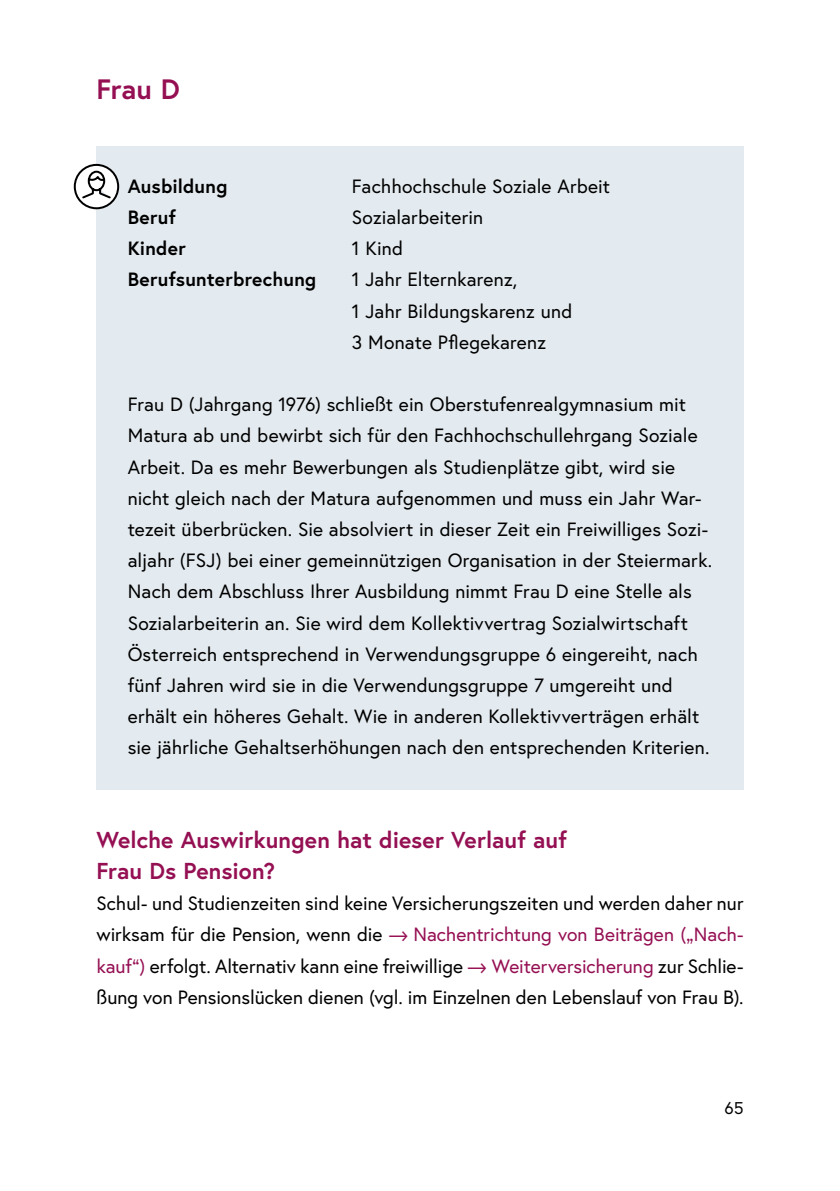
<style>
.page{position:relative;width:840px;height:1191px;background:#fff}
.page>*{position:absolute;margin:0;border:0;box-sizing:border-box;transform-origin:0 0}
.h2_ohne_Nummerierung{font:700 28px "Europa Austria";color:#950f53}
.h3_ohne_Nummerierung{font:700 23px/31.2px "Europa Austria";color:#950f53}
.Infobox_p_Infobox_ohne_h_Beispiel{font:19.2px/31.2px "Europa Austria";letter-spacing:.01em;color:#000}
.p_Abstand_danach{font:19.2px/31.2px "Europa Austria";color:#000;text-align:justify}
.Infobox_p_Infobox_ohne_h_Beispiel-2{font:700 19.2px "Europa Austria";letter-spacing:.015em;color:#000}
.t1{font:17px "Europa Austria";color:#000}
.s1{color:#950f53}
</style>
<div class="page">
<div style="left:96px;top:147px;width:647px;height:81px;background:#e4ebf0"></div>
<div style="left:96px;top:209px;width:647px;height:81px;background:#e4ebf0"></div>
<div style="left:96px;top:240px;width:647px;height:144px;background:#e4ebf0"></div>
<div style="left:96px;top:365px;width:647px;height:424px;background:#e4ebf0"></div>
<svg style="left:73px;top:163px;width:47px;height:47px"></svg>
<h2 class="h2_ohne_Nummerierung" style="left:96px;top:70px;width:85px">Frau D</h2>
<p class="Infobox_p_Infobox_ohne_h_Beispiel-2" style="left:128px;top:173px;width:101px">Ausbildung</p>
<p class="Infobox_p_Infobox_ohne_h_Beispiel" style="left:351px;top:170px;width:260px">Fachhochschule Soziale Arbeit</p>
<p class="Infobox_p_Infobox_ohne_h_Beispiel-2" style="left:128px;top:204px;width:50px">Beruf</p>
<p class="Infobox_p_Infobox_ohne_h_Beispiel" style="left:351px;top:201px;width:133px">Sozialarbeiterin</p>
<p class="Infobox_p_Infobox_ohne_h_Beispiel-2" style="left:128px;top:235px;width:60px">Kinder</p>
<p class="Infobox_p_Infobox_ohne_h_Beispiel" style="left:351px;top:232px;width:53px">1 Kind</p>
<p class="Infobox_p_Infobox_ohne_h_Beispiel-2" style="left:128px;top:266px;width:190px">Berufsunterbrechung</p>
<p class="Infobox_p_Infobox_ohne_h_Beispiel" style="left:351px;top:264px;width:222px">1 Jahr Elternkarenz,<br>1 Jahr Bildungskarenz und<br>3 Monate Pflegekarenz</p>
<p class="Infobox_p_Infobox_ohne_h_Beispiel" style="left:128px;top:388px;width:585px">Frau D (Jahrgang 1976) schließt ein Oberstufenrealgymnasium mit Matura ab und bewirbt sich für den Fachhochschullehrgang Soziale Arbeit. Da es mehr Bewerbungen als Studienplätze gibt, wird sie nicht gleich nach der Matura aufgenommen und muss ein Jahr War&shy;tezeit überbrücken. Sie absolviert in dieser Zeit ein Freiwilliges Sozi&shy;aljahr (FSJ) bei einer gemeinnützigen Organisation in der Steiermark.<br>Nach dem Abschluss Ihrer Ausbildung nimmt Frau D eine Stelle als Sozialarbeiterin an. Sie wird dem Kollektivvertrag Sozialwirtschaft Österreich entsprechend in Verwendungsgruppe 6 eingereiht, nach fünf Jahren wird sie in die Verwendungsgruppe 7 umgereiht und erhält ein höheres Gehalt. Wie in anderen Kollektivverträgen erhält sie jährliche Gehaltserhöhungen nach den entsprechenden Kriterien.</p>
<h3 class="h3_ohne_Nummerierung" style="left:96px;top:823px;width:471px">Welche Auswirkungen hat dieser Verlauf auf<br>Frau Ds Pension?</h3>
<p class="p_Abstand_danach" style="left:96px;top:887px;width:648px">Schul- und Studienzeiten sind keine Versicherungszeiten und werden daher nur wirksam für die Pension, wenn die <span class="s1">⟶ Nachentrichtung von Beiträgen („Nach&shy;kauf“)</span> erfolgt. Alternativ kann eine freiwillige <span class="s1">⟶ Weiterversicherung</span> zur Schlie&shy;ßung von Pensionslücken dienen (vgl. im Einzelnen den Lebenslauf von Frau B).</p>
<p class="t1" style="left:724px;top:1096px;width:21px">65</p>
</div>
